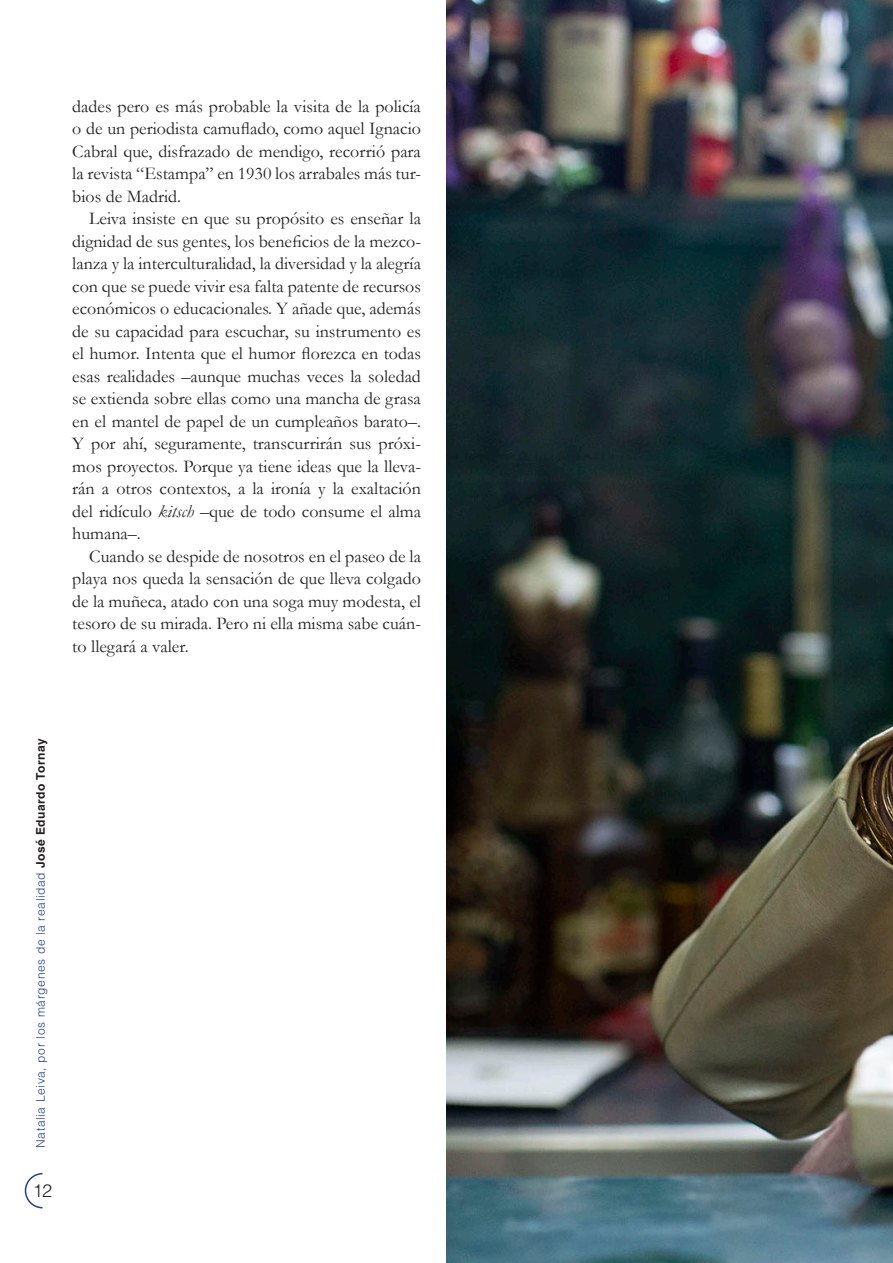
<style>
.page{position:relative;width:893px;height:1263px;background:#fff}
.page>*{position:absolute;margin:0;border:0;box-sizing:border-box;transform-origin:0 0}
.t1{font:18px/22.5px "Garamond";color:#231f20;text-align:justify}
.t2{font:300 18px "Helvetica LT Std";color:#231f20}
.t3{font:300 12px "Helvetica LT Std";letter-spacing:.055em;color:#253f8e}
.s1{font-style:italic}
.s2{font-weight:700;color:#231f20}
</style>
<div class="page">
<img style="left:446px;top:0;width:447px;height:1263px">
<svg style="left:24px;top:1173px;width:19px;height:36px"></svg>
<p class="t1" style="left:72px;top:94px;width:350px">dades pero es más probable la visita de la policía o de un periodista camuflado, como aquel Ignacio Cabral que, disfrazado de mendigo, recorrió para la revista “Estampa” en 1930 los arrabales más tur&shy;bios de Madrid.</p>
<p class="t1" style="left:72px;top:207px;width:350px;text-indent:17px">Leiva insiste en que su propósito es enseñar la dignidad de sus gentes, los beneficios de la mezco&shy;lanza y la interculturalidad, la diversidad y la alegría con que se puede vivir esa falta patente de recursos económicos o educacionales. Y añade que, además de su capacidad para escuchar, su instrumento es el humor. Intenta que el humor florezca en todas esas realidades –aunque muchas veces la soledad se extienda sobre ellas como una mancha de grasa en el mantel de papel de un cumpleaños barato–.<br>Y por ahí, seguramente, transcurrirán sus próxi&shy;mos proyectos. Porque ya tiene ideas que la lleva&shy;rán a otros contextos, a la ironía y la exaltación del ridículo <span class="s1">kitsch</span> –que de todo consume el alma humana–.</p>
<p class="t1" style="left:72px;top:544px;width:350px;text-indent:17px">Cuando se despide de nosotros en el paseo de la playa nos queda la sensación de que lleva colgado de la muñeca, atado con una soga muy modesta, el tesoro de su mirada. Pero ni ella misma sabe cuán&shy;to llegará a valer.</p>
<p class="t3" style="left:33px;top:1148px;width:411px;rotate:-90deg">Natalia Leiva, por los márgenes de la realidad <span class="s2">José Eduardo Tornay</span></p>
<p class="t2" style="left:33px;top:1179px;width:21px">12</p>
</div>
